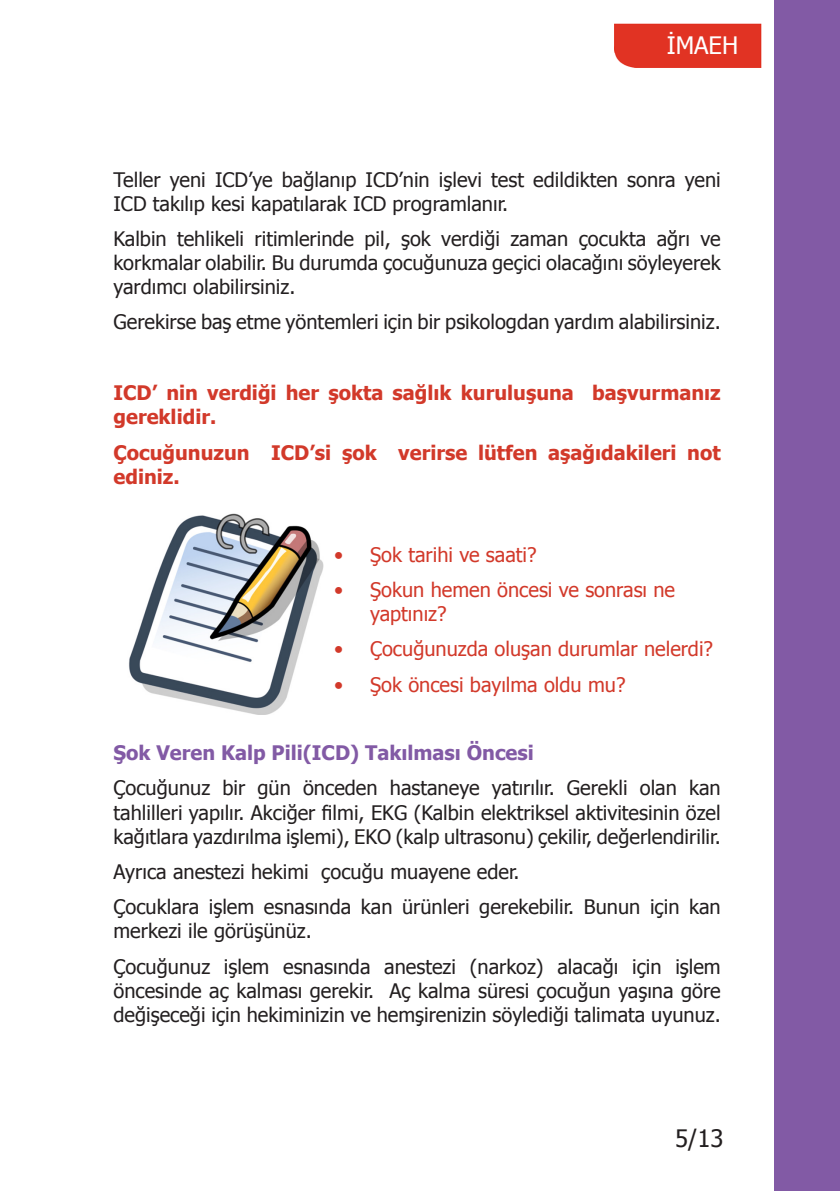
<style>
.page{position:relative;width:840px;height:1191px;background:#fff}
.page>*{position:absolute;margin:0;border:0;box-sizing:border-box;transform-origin:0 0}
.t1{font:24px "Tahoma";color:#fff}
.t2{font:24px "Tahoma";color:#231f20}
.t3{font:20px/24px "Tahoma";color:#231f20;text-align:justify}
.t4{font:700 20px/24px "Tahoma";color:#d2392a}
.t5{font:20px/24px "Tahoma";color:#d2392a}
.t6{font:700 20px "Tahoma";color:#825aa5}
</style>
<div class="page">
<div style="left:774px;top:0;width:65px;height:1191px;background:#825aa5"></div>
<div style="left:614px;top:23px;width:147px;height:44px;background:#e13323"></div>
<img style="left:129px;top:513px;width:195px;height:201px">
<p class="t1" style="left:666px;top:30px;width:73px">İMAEH</p>
<p class="t3" style="left:113px;top:166px;width:608px">Teller yeni ICD’ye bağlanıp ICD’nin işlevi test edildikten sonra yeni<br>ICD takılıp kesi kapatılarak ICD programlanır.</p>
<p class="t3" style="left:113px;top:226px;width:608px">Kalbin tehlikeli ritimlerinde pil, şok verdiği zaman çocukta ağrı ve korkmalar olabilir. Bu durumda çocuğunuza geçici olacağını söyleyerek yardımcı olabilirsiniz.</p>
<p class="t3" style="left:113px;top:309px;width:608px">Gerekirse baş etme yöntemleri için bir psikologdan yardım alabilirsiniz.</p>
<p class="t4" style="left:113px;top:380px;width:608px">ICD’ nin verdiği her şokta sağlık kuruluşuna başvurmanız gereklidir.</p>
<p class="t4" style="left:113px;top:439px;width:608px">Çocuğunuzun ICD’si şok verirse lütfen aşağıdakileri not ediniz.</p>
<p class="t5" style="left:334px;top:541px;width:204px">• Şok tarihi ve saati?</p>
<p class="t5" style="left:370px;top:577px;width:306px;text-indent:-36px">• Şokun hemen öncesi ve sonrası ne yaptınız?</p>
<p class="t5" style="left:334px;top:636px;width:380px">• Çocuğunuzda oluşan durumlar nelerdi?</p>
<p class="t5" style="left:334px;top:671px;width:293px">• Şok öncesi bayılma oldu mu?</p>
<p class="t6" style="left:113px;top:739px;width:421px">Şok Veren Kalp Pili(ICD) Takılması Öncesi</p>
<p class="t3" style="left:113px;top:775px;width:608px">Çocuğunuz bir gün önceden hastaneye yatırılır. Gerekli olan kan tahlilleri yapılır. Akciğer filmi, EKG (Kalbin elektriksel aktivitesinin özel kağıtlara yazdırılma işlemi), EKO (kalp ultrasonu) çekilir, değerlendirilir.</p>
<p class="t3" style="left:113px;top:858px;width:407px">Ayrıca anestezi hekimi çocuğu muayene eder.</p>
<p class="t3" style="left:113px;top:894px;width:608px">Çocuklara işlem esnasında kan ürünleri gerekebilir. Bunun için kan merkezi ile görüşünüz.</p>
<p class="t3" style="left:113px;top:953px;width:608px">Çocuğunuz işlem esnasında anestezi (narkoz) alacağı için işlem öncesinde aç kalması gerekir. Aç kalma süresi çocuğun yaşına göre değişeceği için hekiminizin ve hemşirenizin söylediği talimata uyunuz.</p>
<p class="t2" style="left:674px;top:1122px;width:50px">5/13</p>
</div>
